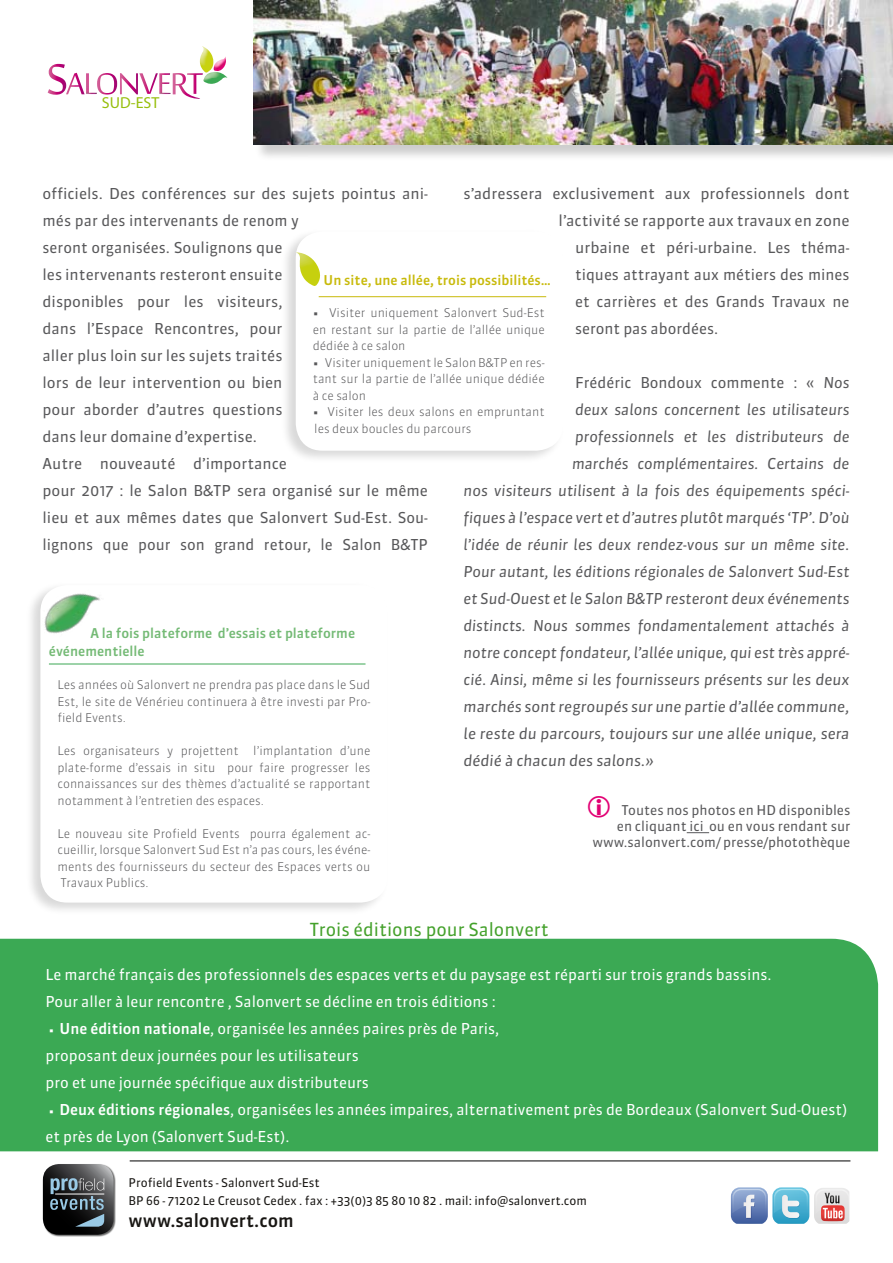
<style>
.page{position:relative;width:893px;height:1263px;background:#fff}
.page>*{position:absolute;margin:0;border:0;box-sizing:border-box;transform-origin:0 0}
.t1{font:18px "Sanuk";color:#44a12b}
.t2{font:500 18px "Sanuk LF";color:#181613}
.t3{font:300 15.9px "Conduit ITC";color:#97bf0d}
.t4{font:15px/27px "Sanuk";color:#58585a}
.t5{font:italic 15px "Sanuk";color:#58585a}
.t6{font:15px/27px "Sanuk";color:#fff}
.t7{font:13.5px/16.2px "Sanuk";color:#58585a;text-align:right}
.t8{font:500 13.5px/18px "Sanuk LF";color:#74ba75}
.t9{font:500 13.5px "Sanuk LF";color:#c8ba0b}
.t10{font:300 12px/16.5px "Sanuk LF";color:#58585a;text-align:justify}
.t11{font:12px/18px "Sanuk";color:#181613}
.s1{font-style:italic}
.s2{font-family:"Sanuk LF";font-weight:300;font-size:12px}
.s3{font-family:"Sanuk LF";font-weight:500}
</style>
<div class="page">
<div style="left:43px;top:1164px;width:73px;height:73px;background:#000;opacity:.6"></div>
<svg style="left:43px;top:1164px;width:71px;height:71px;background:#464c51"></svg>
<svg style="left:730px;top:1187px;width:119px;height:37px"></svg>
<hr style="left:130px;top:1161px;width:720px;height:1px;background:#000">
<svg style="left:47px;top:46px;width:181px;height:53px"></svg>
<img style="left:214px;top:56px;width:12px;height:15px">
<div style="left:254px;top:2px;width:639px;height:160px;background:#000;opacity:.2"></div>
<img style="left:253px;top:1px;width:640px;height:144px">
<div style="left:281px;top:228px;width:283px;height:236px;background:#000;opacity:.15"></div>
<div style="left:296px;top:231px;width:267px;height:220px;background:#fff;border-radius:27px"></div>
<hr style="left:319px;top:296px;width:227px;height:1px;background:#c8ba0b">
<img style="left:296px;top:252px;width:25px;height:34px">
<div style="left:26px;top:582px;width:362px;height:334px;background:#000;opacity:.15"></div>
<div style="left:40px;top:585px;width:348px;height:317px;background:#fff;border-radius:27px"></div>
<hr style="left:49px;top:664px;width:316px;height:1px;background:#3ca854">
<img style="left:31px;top:582px;width:81px;height:64px">
<div style="left:0;top:939px;width:878px;height:212px;background:#3ba954"></div>
<svg style="left:687px;top:832px;width:22px;height:1px"></svg>
<p class="t3" style="left:102px;top:93px;width:59px">SUD-EST</p>
<p class="t4" style="left:43px;top:180px;width:387px">officiels. Des conférences sur des sujets pointus ani&shy;més par des intervenants de renom y<br>seront organisées. Soulignons que<br>les intervenants resteront ensuite<br>disponibles pour les visiteurs,<br>dans l’Espace Rencontres, pour<br>aller plus loin sur les sujets traités<br>lors de leur intervention ou bien<br>pour aborder d’autres questions<br>dans leur domaine d’expertise.<br>Autre nouveauté d’importance<br>pour 2017 : le Salon B&amp;TP sera organisé sur le même lieu et aux mêmes dates que Salonvert Sud-Est. Sou&shy;lignons que pour son grand retour, le Salon B&amp;TP</p>
<p class="t4" style="left:463px;top:180px;width:388px">s’adressera exclusivement aux professionnels dont</p>
<p class="t4" style="left:559px;top:207px;width:292px">l’activité se rapporte aux travaux en zone</p>
<p class="t4" style="left:575px;top:234px;width:276px">urbaine et péri-urbaine. Les théma-</p>
<p class="t4" style="left:575px;top:261px;width:276px">tiques attrayant aux métiers des mines</p>
<p class="t4" style="left:575px;top:288px;width:276px">et carrières et des Grands Travaux ne</p>
<p class="t4" style="left:575px;top:315px;width:145px">seront pas abordées.</p>
<p class="t4" style="left:575px;top:369px;width:276px">Frédéric Bondoux commente : « <span class="s1">Nos</span></p>
<p class="t5" style="left:575px;top:400px;width:276px">deux salons concernent les utilisateurs</p>
<p class="t5" style="left:575px;top:427px;width:276px">professionnels et les distributeurs de</p>
<p class="t5" style="left:572px;top:454px;width:279px">marchés complémentaires. Certains de</p>
<p class="t5" style="left:463px;top:481px;width:388px">nos visiteurs utilisent à la fois des équipements spéci-</p>
<p class="t5" style="left:463px;top:508px;width:388px">fiques à l’espace vert et d’autres plutôt marqués ‘TP’. D’où</p>
<p class="t5" style="left:463px;top:535px;width:387px">l’idée de réunir les deux rendez-vous sur un même site.</p>
<p class="t5" style="left:463px;top:562px;width:388px">Pour autant, les éditions régionales de Salonvert Sud-Est</p>
<p class="t5" style="left:463px;top:589px;width:388px">et Sud-Ouest et le Salon B&amp;TP resteront deux événements</p>
<p class="t5" style="left:463px;top:616px;width:388px">distincts. Nous sommes fondamentalement attachés à</p>
<p class="t5" style="left:463px;top:643px;width:388px">notre concept fondateur, l’allée unique, qui est très appré-</p>
<p class="t5" style="left:463px;top:670px;width:388px">cié. Ainsi, même si les fournisseurs présents sur les deux</p>
<p class="t5" style="left:463px;top:697px;width:388px">marchés sont regroupés sur une partie d’allée commune,</p>
<p class="t5" style="left:463px;top:724px;width:388px">le reste du parcours, toujours sur une allée unique, sera</p>
<p class="t5" style="left:463px;top:751px;width:192px">dédié à chacun des salons.»</p>
<p class="t9" style="left:324px;top:271px;width:229px">Un site, une allée, trois possibilités…</p>
<p class="t10" style="left:313px;top:305px;width:234px">• Visiter uniquement Salonvert Sud-Est en restant sur la partie de l’allée unique dédiée à ce salon</p>
<p class="t10" style="left:313px;top:354px;width:233px">• Visiter uniquement le Salon B&amp;TP en res&shy;tant sur la partie de l’allée unique dédiée à ce salon</p>
<p class="t10" style="left:313px;top:404px;width:233px">• Visiter les deux salons en empruntant les deux boucles du parcours</p>
<p class="t8" style="left:49px;top:624px;width:308px;text-indent:42px">A la fois plateforme d’essais et plateforme événementielle</p>
<p class="t10" style="left:57px;top:676px;width:314px">Les années où Salonvert ne prendra pas place dans le Sud Est, le site de Vénérieu continuera à être investi par Pro&shy;field Events.</p>
<p class="t10" style="left:57px;top:742px;width:314px">Les organisateurs y projettent l’implantation d’une plate-forme d’essais in situ pour faire progresser les connaissances sur des thèmes d’actualité se rapportant notamment à l’entretien des espaces.</p>
<p class="t10" style="left:57px;top:825px;width:314px">Le nouveau site Profield Events pourra également ac&shy;cueillir, lorsque Salonvert Sud Est n’a pas cours, les événe&shy;ments des fournisseurs du secteur des Espaces verts ou Travaux Publics.</p>
<p class="t7" style="left:592px;top:802px;width:259px">Toutes nos photos en HD disponibles<br>en cliquant ici ou en vous rendant sur www.salonvert.com/ presse/photothèque</p>
<p class="t1" style="left:310px;top:918px;width:241px">Trois éditions pour Salonvert</p>
<p class="t6" style="left:45px;top:961px;width:727px">Le marché français des professionnels des espaces verts et du paysage est réparti sur trois grands bassins.<br>Pour aller à leur rencontre , Salonvert se décline en trois éditions :</p>
<p class="t6" style="left:45px;top:1015px;width:455px"><span class="s2">•</span> <span class="s3">Une édition nationale</span>, organisée les années paires près de Paris, proposant deux journées pour les utilisateurs<br>pro et une journée spécifique aux distributeurs</p>
<p class="t6" style="left:45px;top:1096px;width:803px"><span class="s2">•</span> <span class="s3">Deux éditions régionales</span>, organisées les années impaires, alternativement près de Bordeaux (Salonvert Sud-Ouest) et près de Lyon (Salonvert Sud-Est).</p>
<p class="t11" style="left:129px;top:1174px;width:460px">Profield Events - Salonvert Sud-Est<br>BP 66 - 71202 Le Creusot Cedex . fax : +33(0)3 85 80 10 82 . mail: info@salonvert.com</p>
<p class="t2" style="left:129px;top:1209px;width:167px">www.salonvert.com</p>
</div>
